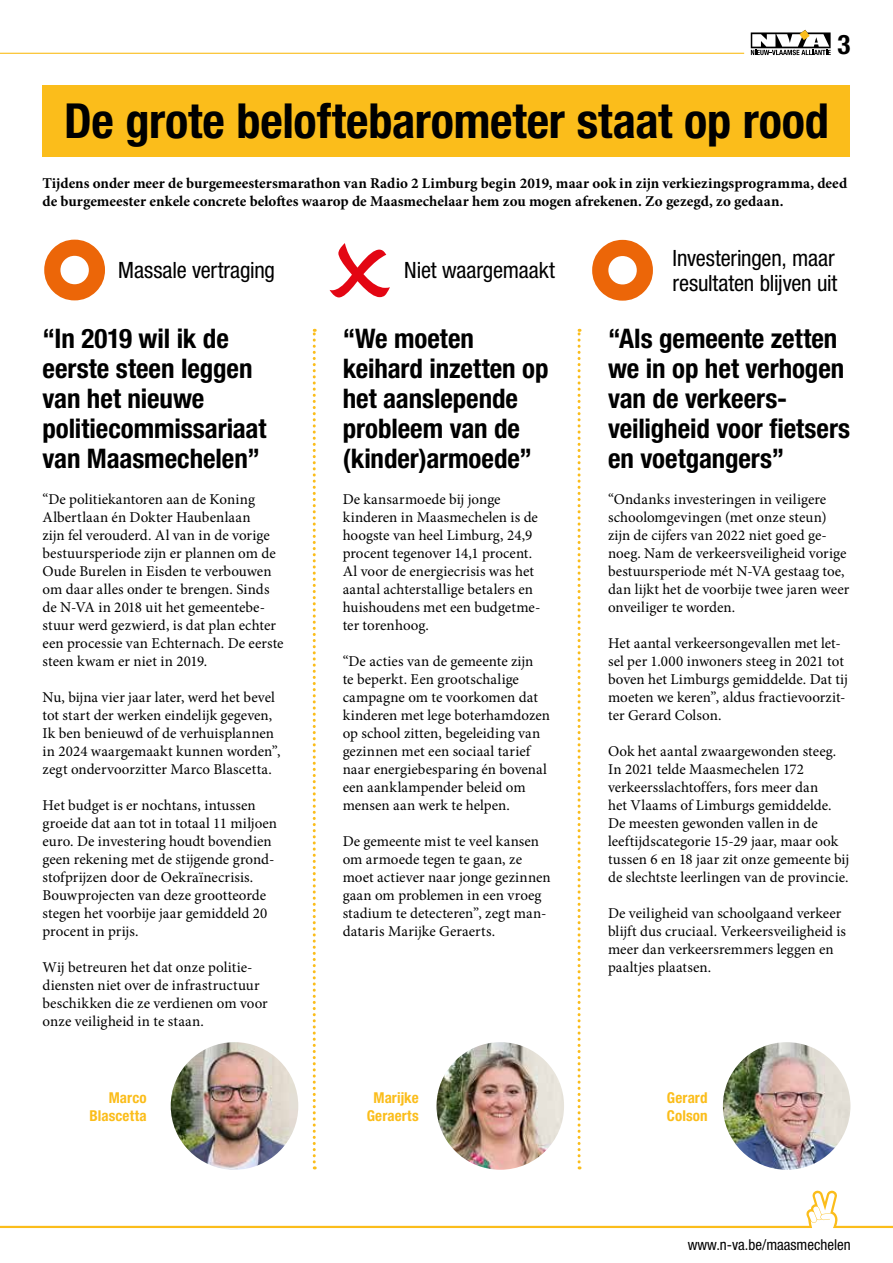
<style>
.page{position:relative;width:893px;height:1263px;background:#fff}
.page>*{position:absolute;margin:0;border:0;box-sizing:border-box;transform-origin:0 0}
.t1{font:700 condensed 48.3px "Helvetica Neue LT Std";letter-spacing:-.005em;color:#000}
.t2{font:700 condensed 27px/30px "Helvetica Neue LT Std";color:#000}
.t3{font:condensed 22.5px/25.5px "Helvetica Neue LT Std";letter-spacing:-.01em;color:#000}
.t4{font:15px/18px "Minion Pro";color:#000}
.t5{font:700 15px/18px "Minion Pro";letter-spacing:.005em;color:#000}
.t6{font:700 condensed 15px/18px "Helvetica Neue LT Std";letter-spacing:.005em;color:#fbbd1b;text-align:right}
.t7{font:condensed 15px "Helvetica Neue LT Std";color:#000}
</style>
<div class="page">
<div style="left:43px;top:85px;width:807px;height:72px;background:#fbbd1b"></div>
<svg style="left:592px;top:240px;width:61px;height:61px"></svg>
<svg style="left:330px;top:243px;width:60px;height:54px"></svg>
<svg style="left:313px;top:329px;width:3px;height:840px"></svg>
<svg style="left:578px;top:329px;width:3px;height:840px"></svg>
<img style="left:723px;top:1042px;width:127px;height:128px;border-radius:64px">
<img style="left:436px;top:1042px;width:128px;height:128px;border-radius:64px">
<img style="left:171px;top:1042px;width:127px;height:128px;border-radius:64px">
<svg style="left:44px;top:240px;width:61px;height:60px"></svg>
<hr style="left:0;top:53px;width:744px;height:1px;background:#fbbd1b">
<svg style="left:751px;top:30px;width:80px;height:25px"></svg>
<svg style="left:0;top:1190px;width:893px;height:38px"></svg>
<h2 class="t2" style="left:837px;top:29px;width:14px">3</h2>
<h1 class="t1" style="left:64px;top:92px;width:766px">De grote beloftebarometer staat op rood</h1>
<p class="t5" style="left:43px;top:174px;width:806px">Tijdens onder meer de burgemeestersmarathon van Radio 2 Limburg begin 2019, maar ook in zijn verkiezingsprogramma, deed de burgemeester enkele concrete beloftes waarop de Maasmechelaar hem zou mogen afrekenen. Zo gezegd, zo gedaan.</p>
<h3 class="t3" style="left:118px;top:257px;width:158px">Massale vertraging</h3>
<h3 class="t3" style="left:404px;top:257px;width:152px">Niet waargemaakt</h3>
<h2 class="t2" style="left:43px;top:323px;width:225px">“In 2019 wil ik de eerste steen leggen van het nieuwe politiecommissariaat van Maasmechelen”</h2>
<p class="t4" style="left:43px;top:490px;width:243px">“De politiekantoren aan de Koning Albertlaan én Dokter Haubenlaan<br>zijn fel verouderd. Al van in de vorige bestuursperiode zijn er plannen om de Oude Burelen in Eisden te verbouwen om daar alles onder te brengen. Sinds de N-VA in 2018 uit het gemeentebe&shy;stuur werd gezwierd, is dat plan echter een processie van Echternach. De eerste steen kwam er niet in 2019.</p>
<p class="t4" style="left:43px;top:688px;width:240px">Nu, bijna vier jaar later, werd het bevel tot start der werken eindelijk gegeven, Ik ben benieuwd of de verhuisplannen in 2024 waargemaakt kunnen worden”, zegt ondervoorzitter Marco Blascetta.</p>
<p class="t4" style="left:43px;top:796px;width:236px">Het budget is er nochtans, intussen groeide dat aan tot in totaal 11 miljoen euro. De investering houdt bovendien geen rekening met de stijgende grond&shy;stofprijzen door de Oekraïnecrisis.<br>Bouwprojecten van deze grootteorde stegen het voorbije jaar gemiddeld 20 procent in prijs.</p>
<p class="t4" style="left:43px;top:958px;width:227px">Wij betreuren het dat onze politie&shy;diensten niet over de infrastructuur beschikken die ze verdienen om voor onze veiligheid in te staan.</p>
<h2 class="t2" style="left:343px;top:323px;width:207px">“We moeten keihard inzetten op het aanslepende probleem van de (kinder)armoede”</h2>
<p class="t4" style="left:343px;top:490px;width:199px">De kansarmoede bij jonge kinderen in Maasmechelen is de hoogste van heel Limburg, 24,9 procent tegenover 14,1 procent.<br>Al voor de energiecrisis was het aantal achterstallige betalers en huishoudens met een budgetme&shy;ter torenhoog.</p>
<p class="t4" style="left:343px;top:652px;width:209px">“De acties van de gemeente zijn<br>te beperkt. Een grootschalige campagne om te voorkomen dat kinderen met lege boterhamdozen op school zitten, begeleiding van gezinnen met een sociaal tarief naar energiebesparing én bovenal een aanklampender beleid om mensen aan werk te helpen.</p>
<p class="t4" style="left:343px;top:832px;width:209px">De gemeente mist te veel kansen om armoede tegen te gaan, ze moet actiever naar jonge gezinnen gaan om problemen in een vroeg stadium te detecteren”, zegt man&shy;dataris Marijke Geraerts.</p>
<h3 class="t3" style="left:673px;top:245px;width:166px">Investeringen, maar resultaten blijven uit</h3>
<h2 class="t2" style="left:608px;top:323px;width:244px">“Als gemeente zetten we in op het verhogen van de verkeers&shy;veiligheid voor fietsers en voetgangers”</h2>
<p class="t4" style="left:608px;top:490px;width:243px">“Ondanks investeringen in veiligere schoolomgevingen (met onze steun) zijn de cijfers van 2022 niet goed ge&shy;noeg. Nam de verkeersveiligheid vorige bestuursperiode mét N-VA gestaag toe, dan lijkt het de voorbije twee jaren weer onveiliger te worden.</p>
<p class="t4" style="left:608px;top:634px;width:241px">Het aantal verkeersongevallen met let&shy;sel per 1.000 inwoners steeg in 2021 tot boven het Limburgs gemiddelde. Dat tij moeten we keren”, aldus fractievoorzit&shy;ter Gerard Colson.</p>
<p class="t4" style="left:608px;top:742px;width:243px">Ook het aantal zwaargewonden steeg.<br>In 2021 telde Maasmechelen 172 verkeersslachtoffers, fors meer dan<br>het Vlaams of Limburgs gemiddelde.<br>De meesten gewonden vallen in de leeftijdscategorie 15-29 jaar, maar ook tussen 6 en 18 jaar zit onze gemeente bij de slechtste leerlingen van de provincie.</p>
<p class="t4" style="left:608px;top:904px;width:240px">De veiligheid van schoolgaand verkeer blijft dus cruciaal. Verkeersveiligheid is meer dan verkeersremmers leggen en paaltjes plaatsen.</p>
<p class="t6" style="left:90px;top:1089px;width:58px">Marco<br>Blascetta</p>
<p class="t6" style="left:367px;top:1089px;width:53px;text-align:center">Marijke<br>Geraerts</p>
<p class="t6" style="left:667px;top:1089px;width:42px;text-align:left">Gerard<br>Colson</p>
<p class="t7" style="left:688px;top:1236px;width:164px">www.n-va.be/maasmechelen</p>
</div>
